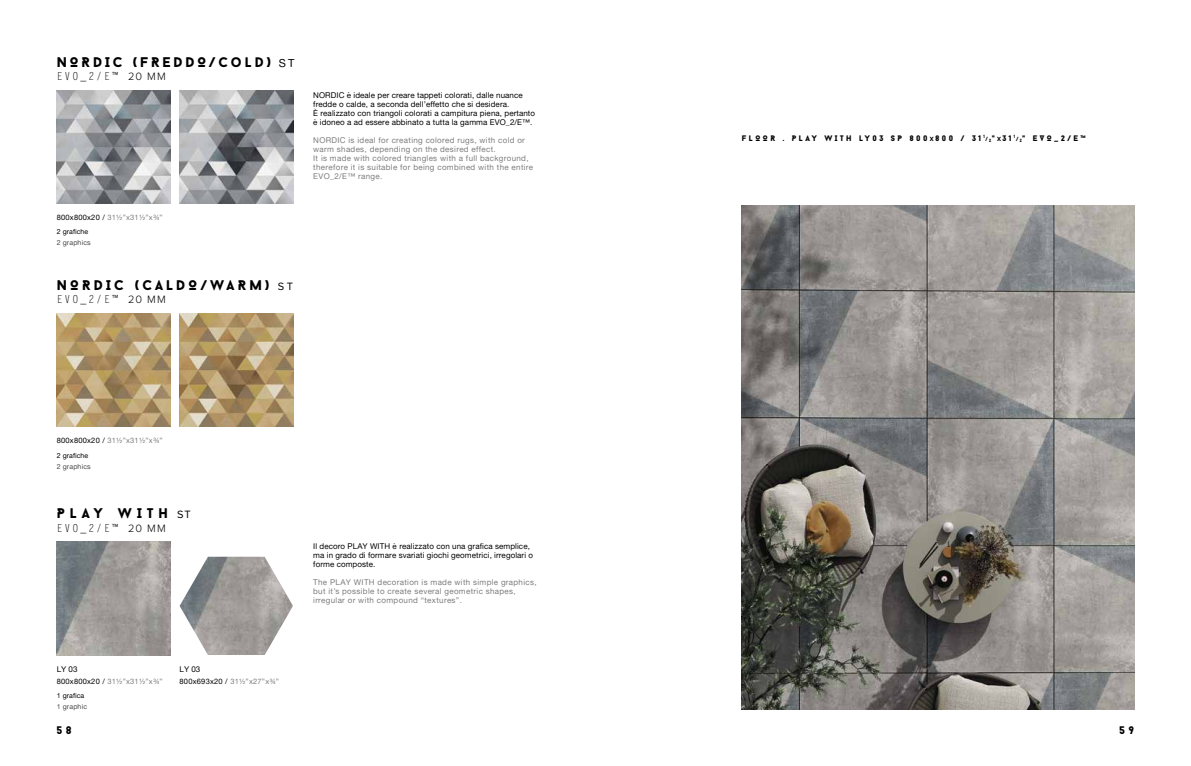
<style>
.page{position:relative;width:1191px;height:766px;background:#fff}
.page>*{position:absolute;margin:0;border:0;box-sizing:border-box;transform-origin:0 0}
.t1{font:900 14px "Baron Neue";letter-spacing:.2em;color:#000}
.t2{font:900 14px "Baron Neue";letter-spacing:.22em;color:#000}
.t3{font:900 14px "Baron Neue";letter-spacing:.36em;color:#000}
.t4{font:11px "Letter Gothic Std";letter-spacing:.2em;color:#000;scale:.9 1}
.t5{font:900 11px "Baron Neue";color:#000}
.t6{font:8px/9px "Alte Haas Grotesk";letter-spacing:.04em;color:#7c7c7c}
.t7{font:8px/9px "Alte Haas Grotesk";letter-spacing:.01em;color:#000}
.t8{font:900 8px "Baron Neue";letter-spacing:.3em;color:#000}
.t9{font:7.5px "Alte Haas Grotesk";letter-spacing:.03em;color:#7c7c7c}
.t10{font:7.5px "Alte Haas Grotesk";letter-spacing:.03em;color:#000}
.t11{font:7px "Alte Haas Grotesk";letter-spacing:.01em;color:#000}
.t12{font:7px "Alte Haas Grotesk";letter-spacing:.02em;color:#484848}
.s1{font-family:"Alte Haas Grotesk";font-weight:400;font-size:11px}
.s2{font-family:"Proxima Nova";font-weight:300}
.s3{color:#000}
.s4{font-family:"Proxima Nova";font-weight:400;font-size:11px}
.s5{font-size:6px}
.s6{color:#7c7c7c}
</style>
<div class="page">
<img style="left:57px;top:541px;width:113px;height:113px">
<img style="left:180px;top:556px;width:113px;height:98px">
<img style="left:57px;top:90px;width:113px;height:114px">
<img style="left:180px;top:90px;width:113px;height:114px">
<img style="left:57px;top:313px;width:113px;height:113px">
<img style="left:180px;top:313px;width:113px;height:113px">
<img style="left:742px;top:206px;width:392px;height:503px">
<h1 class="t1" style="left:57px;top:53px;width:239px">NORDIC (FREDDO/COLD) <span class="s1">ST</span></h1>
<h2 class="t4" style="left:57px;top:70px;width:123px">EVO_2/E™ <span class="s2">20 MM</span></h2>
<p class="t9" style="left:57px;top:212px;width:107px"><span class="s3">800x800x20 /</span> 31½”x31½”x¾”</p>
<p class="t11" style="left:57px;top:227px;width:33px">2 grafiche</p>
<p class="t12" style="left:57px;top:238px;width:36px">2 graphics</p>
<h1 class="t2" style="left:57px;top:276px;width:238px">NORDIC (CALDO/WARM) <span class="s4">ST</span></h1>
<h2 class="t4" style="left:57px;top:293px;width:123px">EVO_2/E™ <span class="s2">20 MM</span></h2>
<p class="t7" style="left:313px;top:91px;width:223px">NORDIC è ideale per creare tappeti colorati, dalle nuance fredde o calde, a seconda dell’effetto che si desidera.<br>È realizzato con triangoli colorati a campitura piena, pertanto è idoneo a ad essere abbinato a tutta la gamma EVO_2/E™.</p>
<p class="t6" style="left:313px;top:136px;width:221px">NORDIC is ideal for creating colored rugs, with cold or warm shades, depending on the desired effect.<br>It is made with colored triangles with a full background, therefore it is suitable for being combined with the entire EVO_2/E™ range.</p>
<p class="t8" style="left:742px;top:133px;width:345px">FLOOR . PLAY WITH LY03 SP 800<span class="s5">X</span>800 / 31 <sup>1</sup><span class="s5">/</span><sub>2</sub>"<span class="s5">X</span>31 <sup>1</sup><span class="s5">/</span><sub>2</sub>" EVO_2/E™</p>
<p class="t9" style="left:57px;top:435px;width:107px"><span class="s3">800x800x20 /</span> 31½”x31½”x¾”</p>
<p class="t11" style="left:57px;top:451px;width:33px">2 grafiche</p>
<p class="t12" style="left:57px;top:462px;width:36px">2 graphics</p>
<h1 class="t3" style="left:57px;top:504px;width:135px">PLAY WITH <span class="s4">ST</span></h1>
<h2 class="t4" style="left:57px;top:521px;width:123px">EVO_2/E™ <span class="s2">20 MM</span></h2>
<p class="t7" style="left:57px;top:664px;width:22px">LY 03</p>
<p class="t9" style="left:57px;top:676px;width:107px"><span class="s3">800x800x20 /</span> 31½”x31½”x¾”</p>
<p class="t11" style="left:57px;top:691px;width:29px">1 grafica</p>
<p class="t12" style="left:57px;top:702px;width:32px">1 graphic</p>
<p class="t7" style="left:180px;top:664px;width:22px">LY 03</p>
<p class="t10" style="left:180px;top:676px;width:101px">800x693x20 / <span class="s6">31½”x27”x¾”</span></p>
<p class="t7" style="left:313px;top:541px;width:221px">Il decoro PLAY WITH è realizzato con una grafica semplice, ma in grado di formare svariati giochi geometrici, irregolari o forme composte.</p>
<p class="t6" style="left:313px;top:577px;width:225px">The PLAY WITH decoration is made with simple graphics, but it’s possible to create several geometric shapes, irregular or with compound “textures”.</p>
<h2 class="t5" style="left:57px;top:722px;width:16px">5 8</h2>
<h2 class="t5" style="left:1119px;top:722px;width:16px">5 9</h2>
</div>
